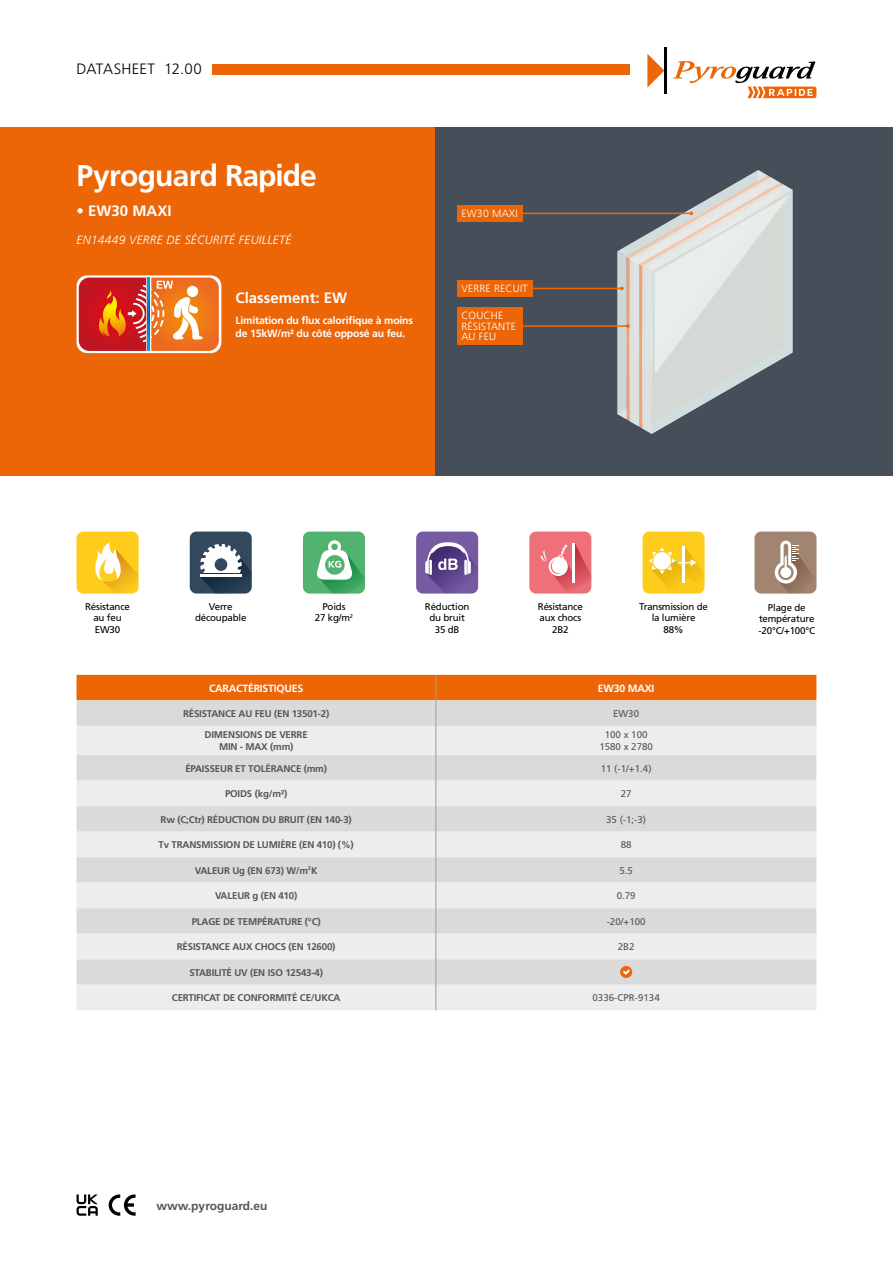
<style>
.page{position:relative;width:893px;height:1263px;background:#fff}
.page>*{position:absolute;margin:0;border:0;box-sizing:border-box;transform-origin:0 0}
.t1{font:700 30px "Frutiger LT Std";letter-spacing:-.03em;color:#fff}
.t2{font:700 15px "Frutiger LT Std";color:#fff}
.t3{font:300 15px "Frutiger LT Std";letter-spacing:.01em;color:#000}
.t4{font:italic 300 12px "Frutiger LT Std";letter-spacing:.02em;color:#fff}
.t5{font:700 12px "Frutiger LT Std";color:#575756}
.t6{font:700 10.5px/12.6px "Frutiger LT Std";letter-spacing:-.02em;color:#fff}
.t7{font:300 10.5px/10.5px "Frutiger LT Std";letter-spacing:.02em;color:#fff}
.t8{font:700 9.75px/11.7px "Frutiger LT Std";letter-spacing:-.02em;color:#575756;text-align:center}
.t9{font:9.75px/11.7px "Frutiger LT Std";letter-spacing:-.02em;color:#000;text-align:center}
.t10{font:9.75px/11.7px "Frutiger LT Std";color:#575756;text-align:center}
</style>
<div class="page">
<div style="left:0;top:128px;width:436px;height:348px;background:#ec6608"></div>
<div style="left:436px;top:128px;width:457px;height:348px;background:#464e59"></div>
<div style="left:416px;top:531px;width:62px;height:63px;background:#765ba3;border-radius:7px"></div>
<svg style="left:425px;top:542px;width:53px;height:51px"></svg>
<div style="left:77px;top:531px;width:62px;height:63px;background:#fecc1b;border-radius:7px"></div>
<svg style="left:95px;top:542px;width:44px;height:52px"></svg>
<div style="left:529px;top:531px;width:62px;height:63px;background:#ee717a;border-radius:7px"></div>
<svg style="left:541px;top:543px;width:50px;height:51px"></svg>
<svg style="left:647px;top:54px;width:17px;height:34px"></svg>
<hr style="left:664px;top:47px;width:3px;height:47px;background:#000">
<svg style="left:673px;top:61px;width:143px;height:37px"></svg>
<div style="left:213px;top:64px;width:417px;height:10px;background:#ec6608"></div>
<svg style="left:77px;top:675px;width:739px;height:335px;background:#e4dad3"></svg>
<div style="left:303px;top:531px;width:62px;height:63px;background:#51b36f;border-radius:7px"></div>
<svg style="left:316px;top:540px;width:49px;height:54px"></svg>
<div style="left:642px;top:531px;width:63px;height:63px;background:#fecc1b;border-radius:7px"></div>
<svg style="left:649px;top:546px;width:56px;height:47px"></svg>
<svg style="left:77px;top:275px;width:144px;height:78px"></svg>
<svg style="left:79px;top:278px;width:140px;height:73px;background:#d9613c"></svg>
<hr style="left:478px;top:213px;width:213px;height:1px;background:#ec6608">
<div style="left:457px;top:205px;width:65px;height:17px;background:#ec6608"></div>
<hr style="left:479px;top:288px;width:143px;height:1px;background:#ec6608">
<hr style="left:479px;top:325px;width:149px;height:2px;background:#ec6608">
<svg style="left:617px;top:170px;width:176px;height:264px"></svg>
<div style="left:457px;top:280px;width:75px;height:17px;background:#ec6608"></div>
<div style="left:190px;top:531px;width:62px;height:62px;background:#33485d;border-radius:7px"></div>
<svg style="left:200px;top:544px;width:52px;height:49px"></svg>
<div style="left:754px;top:531px;width:62px;height:62px;background:#a28571;border-radius:7px"></div>
<svg style="left:775px;top:541px;width:41px;height:52px"></svg>
<div style="left:457px;top:307px;width:66px;height:38px;background:#ec6608"></div>
<svg style="left:109px;top:1194px;width:27px;height:22px"></svg>
<svg style="left:77px;top:1194px;width:21px;height:22px"></svg>
<h2 class="t3" style="left:77px;top:60px;width:127px">DATASHEET 12.00</h2>
<h1 class="t1" style="left:77px;top:158px;width:242px">Pyroguard Rapide</h1>
<h2 class="t2" style="left:77px;top:202px;width:97px">• EW30 MAXI</h2>
<p class="t4" style="left:77px;top:232px;width:216px">EN14449 VERRE DE SÉCURITÉ FEUILLETÉ</p>
<h2 class="t2" style="left:236px;top:289px;width:113px">Classement: EW</h2>
<p class="t6" style="left:236px;top:314px;width:179px">Limitation du flux calorifique à moins de 15kW/m² du côté opposé au feu.</p>
<p class="t7" style="left:461px;top:209px;width:58px">EW30 MAXI</p>
<p class="t7" style="left:461px;top:284px;width:68px">VERRE RECUIT</p>
<p class="t7" style="left:461px;top:311px;width:56px">COUCHE<br>RÉSISTANTE<br>AU FEU</p>
<p class="t9" style="left:315px;top:600px;width:40px">Poids<br>27 kg/m<sup>2</sup></p>
<p class="t9" style="left:639px;top:600px;width:70px">Transmission de la lumière<br>88%</p>
<p class="t9" style="left:425px;top:600px;width:46px">Réduction du bruit<br>35 dB</p>
<p class="t9" style="left:85px;top:600px;width:46px">Résistance au feu<br>EW30</p>
<p class="t9" style="left:538px;top:600px;width:46px">Résistance aux chocs<br>2B2</p>
<p class="t9" style="left:195px;top:600px;width:53px">Verre découpable</p>
<p class="t9" style="left:758px;top:601px;width:58px">Plage de température -20°C/+100°C</p>
<p class="t6" style="left:209px;top:682px;width:96px">CARACTÉRISTIQUES</p>
<p class="t6" style="left:598px;top:682px;width:58px">EW30 MAXI</p>
<p class="t8" style="left:183px;top:708px;width:148px">RÉSISTANCE AU FEU (EN 13501-2)</p>
<p class="t10" style="left:613px;top:708px;width:28px">EW30</p>
<p class="t8" style="left:205px;top:729px;width:105px">DIMENSIONS DE VERRE<br>MIN - MAX (mm)</p>
<p class="t10" style="left:599px;top:729px;width:55px">100 x 100<br>1580 x 2780</p>
<p class="t8" style="left:185px;top:762px;width:143px">ÉPAISSEUR ET TOLÉRANCE (mm)</p>
<p class="t10" style="left:601px;top:762px;width:52px">11 (-1/+1.4)</p>
<p class="t8" style="left:225px;top:788px;width:64px">POIDS (kg/m²)</p>
<p class="t10" style="left:621px;top:788px;width:12px">27</p>
<p class="t8" style="left:161px;top:813px;width:193px">Rw (C;Ctr) RÉDUCTION DU BRUIT (EN 140-3)</p>
<p class="t10" style="left:606px;top:813px;width:42px">35 (-1;-3)</p>
<p class="t8" style="left:159px;top:839px;width:197px">Tv TRANSMISSION DE LUMIÈRE (EN 410) (%)</p>
<p class="t10" style="left:621px;top:839px;width:12px">88</p>
<p class="t8" style="left:195px;top:864px;width:124px">VALEUR Ug (EN 673) W/m<sup>2</sup>K</p>
<p class="t10" style="left:619px;top:864px;width:15px">5.5</p>
<p class="t8" style="left:215px;top:890px;width:84px">VALEUR g (EN 410)</p>
<p class="t10" style="left:617px;top:890px;width:20px">0.79</p>
<p class="t8" style="left:192px;top:915px;width:131px">PLAGE DE TEMPÉRATURE (°C)</p>
<p class="t10" style="left:607px;top:915px;width:40px">-20/+100</p>
<p class="t8" style="left:177px;top:941px;width:160px">RÉSISTANCE AUX CHOCS (EN 12600)</p>
<p class="t10" style="left:618px;top:941px;width:18px">2B2</p>
<p class="t8" style="left:189px;top:966px;width:135px">STABILITÉ UV (EN ISO 12543-4)</p>
<p class="t8" style="left:172px;top:992px;width:170px">CERTIFICAT DE CONFORMITÉ CE/UKCA</p>
<p class="t10" style="left:593px;top:992px;width:69px">0336-CPR-9134</p>
<p class="t5" style="left:157px;top:1198px;width:112px">www.pyroguard.eu</p>
</div>
